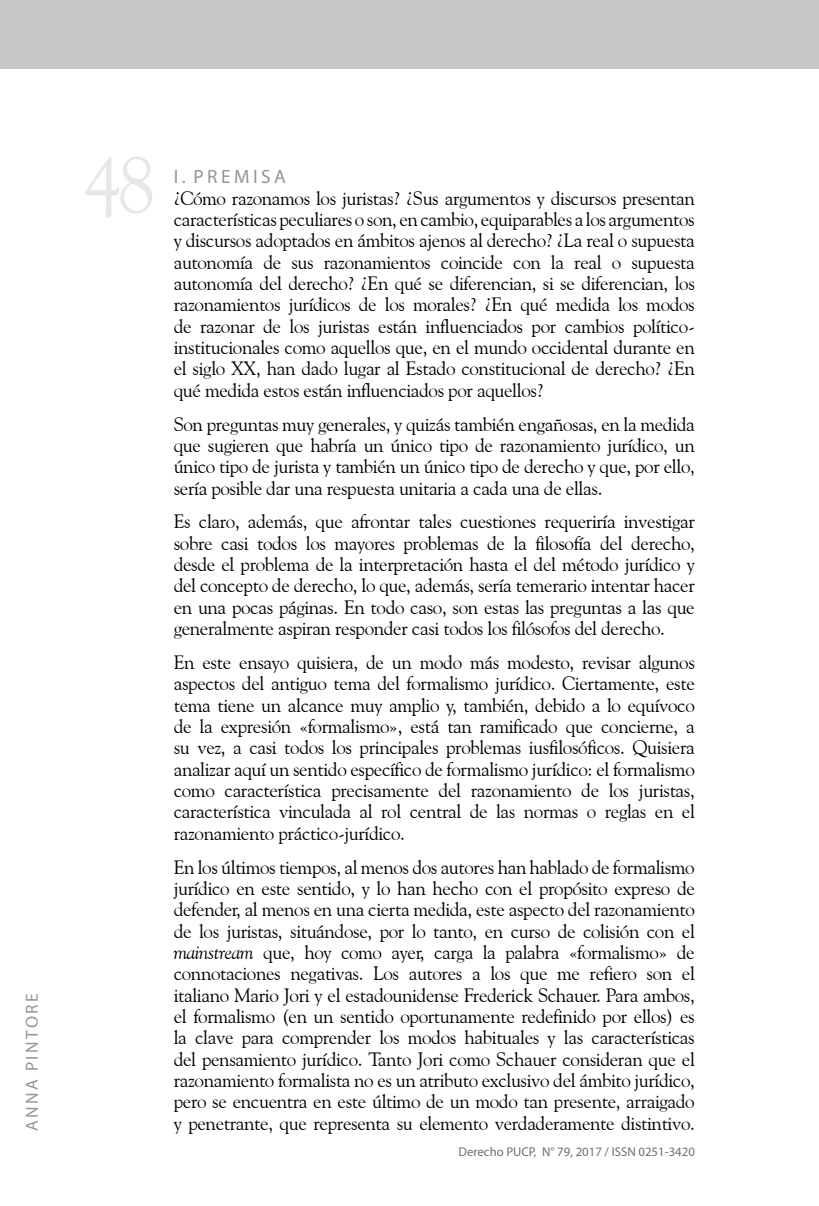
<style>
.page{position:relative;width:819px;height:1206px;background:#fff}
.page>*{position:absolute;margin:0;border:0;box-sizing:border-box;transform-origin:0 0}
.t1{font:78.75px "Goudy Old Style BT";color:#e6e7e8}
.t2{font:19.25px/21.3px "Goudy Old Style BT";letter-spacing:-.02em;color:#000;text-align:justify}
.t3{font:19.25px "Myriad Pro";letter-spacing:.18em;color:#939598}
.t4{font:17.5px "Myriad Pro";letter-spacing:.14em;color:#939598}
.t5{font:12.78px "Myriad Pro";color:#6d6e71}
.s1{font-style:italic}
</style>
<div class="page">
<div style="left:0;top:0;width:819px;height:69px;background:#c7c8ca"></div>
<p class="t4" style="left:21px;top:1131px;width:140px;rotate:-90deg">ANNA PINTORE</p>
<h1 class="t1" style="left:83px;top:136px;width:75px">48</h1>
<p class="t3" style="left:174px;top:165px;width:113px">I. PREMISA</p>
<p class="t2" style="left:174px;top:187px;width:522px">¿Cómo razonamos los juristas? ¿Sus argumentos y discursos presentan características peculiares o son, en cambio, equiparables a los argumentos y discursos adoptados en ámbitos ajenos al derecho? ¿La real o supuesta autonomía de sus razonamientos coincide con la real o supuesta autonomía del derecho? ¿En qué se diferencian, si se diferencian, los razonamientos jurídicos de los morales? ¿En qué medida los modos de razonar de los juristas están influenciados por cambios político&shy;institucionales como aquellos que, en el mundo occidental durante en el siglo XX, han dado lugar al Estado constitucional de derecho? ¿En qué medida estos están influenciados por aquellos?</p>
<p class="t2" style="left:174px;top:413px;width:522px">Son preguntas muy generales, y quizás también engañosas, en la medida que sugieren que habría un único tipo de razonamiento jurídico, un único tipo de jurista y también un único tipo de derecho y que, por ello, sería posible dar una respuesta unitaria a cada una de ellas.</p>
<p class="t2" style="left:174px;top:510px;width:522px">Es claro, además, que afrontar tales cuestiones requeriría investigar sobre casi todos los mayores problemas de la filosofía del derecho, desde el problema de la interpretación hasta el del método jurídico y del concepto de derecho, lo que, además, sería temerario intentar hacer en una pocas páginas. En todo caso, son estas las preguntas a las que generalmente aspiran responder casi todos los filósofos del derecho.</p>
<p class="t2" style="left:174px;top:651px;width:522px">En este ensayo quisiera, de un modo más modesto, revisar algunos aspectos del antiguo tema del formalismo jurídico. Ciertamente, este tema tiene un alcance muy amplio y, también, debido a lo equívoco de la expresión «formalismo», está tan ramificado que concierne, a su vez, a casi todos los principales problemas iusfilosóficos. Quisiera analizar aquí un sentido específico de formalismo jurídico: el formalismo como característica precisamente del razonamiento de los juristas, característica vinculada al rol central de las normas o reglas en el razonamiento práctico-jurídico.</p>
<p class="t2" style="left:174px;top:855px;width:522px">En los últimos tiempos, al menos dos autores han hablado de formalismo jurídico en este sentido, y lo han hecho con el propósito expreso de defender, al menos en una cierta medida, este aspecto del razonamiento de los juristas, situándose, por lo tanto, en curso de colisión con el <span class="s1">mainstream</span> que, hoy como ayer, carga la palabra «formalismo» de connotaciones negativas. Los autores a los que me refiero son el italiano Mario Jori y el estadounidense Frederick Schauer. Para ambos, el formalismo (en un sentido oportunamente redefinido por ellos) es la clave para comprender los modos habituales y las características del pensamiento jurídico. Tanto Jori como Schauer consideran que el razonamiento formalista no es un atributo exclusivo del ámbito jurídico, pero se encuentra en este último de un modo tan presente, arraigado y penetrante, que representa su elemento verdaderamente distintivo.</p>
<p class="t5" style="left:458px;top:1144px;width:238px">Derecho PUCP, N° 79, 2017 / ISSN 0251-3420</p>
</div>
